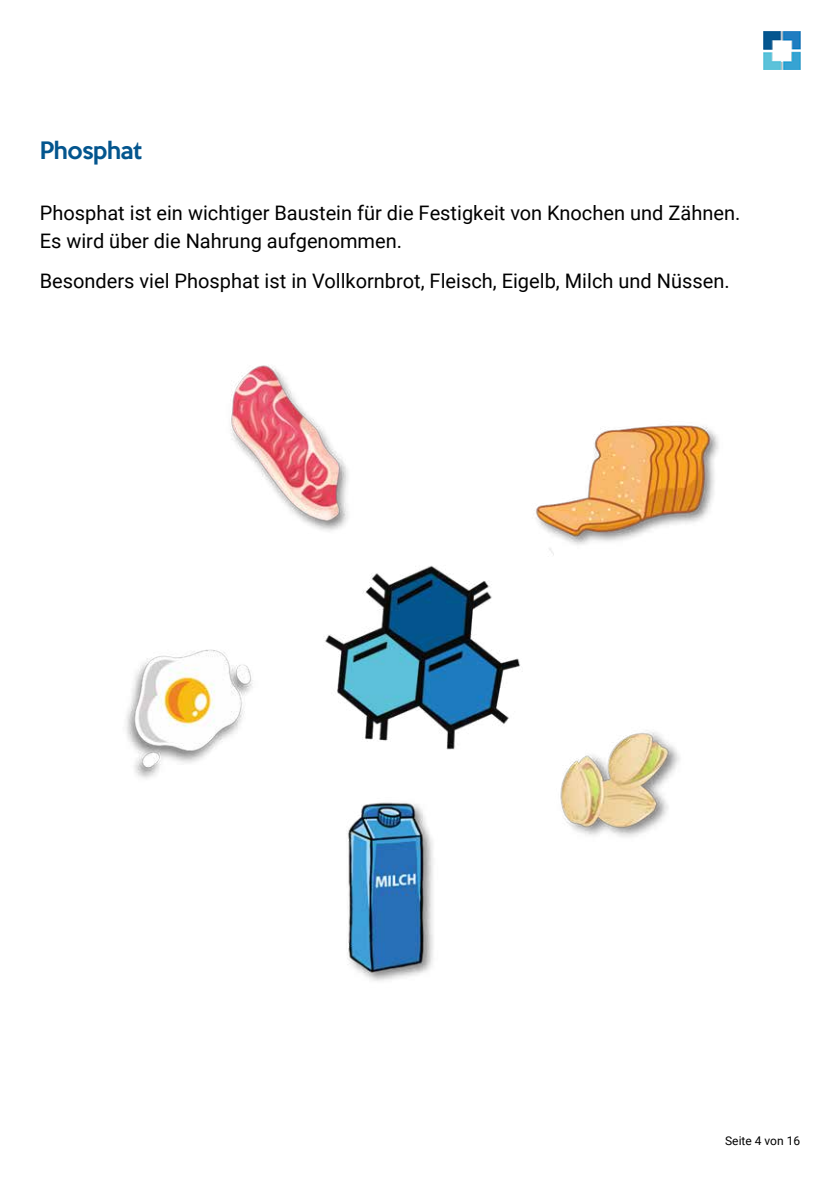
<style>
.page{position:relative;width:840px;height:1191px;background:#fff}
.page>*{position:absolute;margin:0;border:0;box-sizing:border-box;transform-origin:0 0}
.t1{font:500 22px "Keep Calm";letter-spacing:-.015em;color:#03558e}
.t2{font:20px/28px "Roboto";color:#000}
.t3{font:12px "Roboto";color:#000}
</style>
<div class="page">
<img style="left:763px;top:32px;width:36px;height:37px">
<img style="left:126px;top:365px;width:593px;height:616px">
<p class="t1" style="left:40px;top:132px;width:104px">Phosphat</p>
<p class="t2" style="left:40px;top:198px;width:701px">Phosphat ist ein wichtiger Baustein für die Festigkeit von Knochen und Zähnen.<br>Es wird über die Nahrung aufgenommen.</p>
<p class="t2" style="left:40px;top:266px;width:691px">Besonders viel Phosphat ist in Vollkornbrot, Fleisch, Eigelb, Milch und Nüssen.</p>
<p class="t3" style="left:724px;top:1132px;width:76px">Seite 4 von 16</p>
</div>
